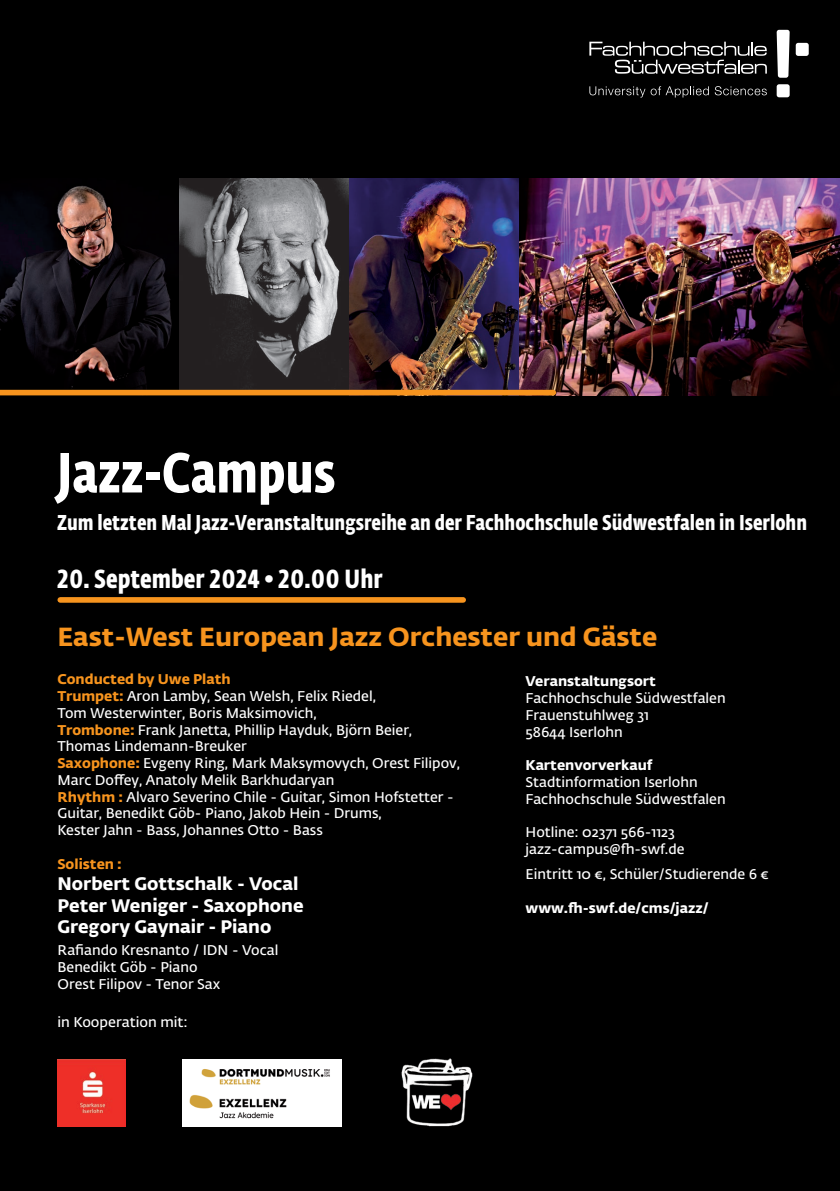
<style>
.page{position:relative;width:840px;height:1191px;background:#fff}
.page>*{position:absolute;margin:0;border:0;box-sizing:border-box;transform-origin:0 0}
.t1{font:700 55.8px "Fe Sa Cond Alt Std";color:#fff}
.t2{font:700 26px "Fedra Sans Alt Std";color:#f7941e}
._3__Überschrift{font:700 26px "Fe Sa Cond Alt Std";color:#fff}
.t3{font:700 21.2px "Fe Sa Cond Alt Std";color:#fff}
.t4{font:700 18px "Fedra Sans Alt Std";color:#fff}
.t5{font:600 14px/16.8px "Fedra Sans Alt Std";color:#fff}
.t6{font:700 14px "Fedra Sans Alt Std";color:#fff}
.t7{font:700 14px "Fedra Sans Alt Std";color:#f7941e}
.s1{font-weight:700;color:#f7941e}
</style>
<div class="page">
<div style="left:0;top:0;width:839px;height:1191px;background:#000"></div>
<svg style="left:776px;top:84px;width:13px;height:13px"></svg>
<svg style="left:776px;top:30px;width:13px;height:48px"></svg>
<svg style="left:589px;top:86px;width:119px;height:11px"></svg>
<svg style="left:714px;top:86px;width:52px;height:9px"></svg>
<svg style="left:589px;top:42px;width:177px;height:32px"></svg>
<svg style="left:795px;top:43px;width:13px;height:13px"></svg>
<div style="left:60px;top:597px;width:403px;height:6px;background:#f7941e"></div>
<img style="left:401px;top:1058px;width:71px;height:68px">
<img style="left:57px;top:1059px;width:68px;height:67px">
<img style="left:0;top:179px;width:839px;height:216px">
<div style="left:0;top:390px;width:553px;height:5px;background:#f7941e"></div>
<img style="left:182px;top:1059px;width:159px;height:67px">
<p class="t1" style="left:57px;top:439px;width:280px">Jazz-Campus</p>
<p class="t3" style="left:57px;top:509px;width:751px">Zum letzten Mal Jazz-Veranstaltungsreihe an der Fachhochschule Südwestfalen in Iserlohn</p>
<p class="_3__Überschrift" style="left:57px;top:563px;width:327px">20. September 2024 • 20.00 Uhr</p>
<p class="t2" style="left:57px;top:619px;width:601px">East-West European Jazz Orchester und Gäste</p>
<p class="t7" style="left:57px;top:670px;width:174px">Conducted by Uwe Plath</p>
<p class="t5" style="left:57px;top:688px;width:320px"><span class="s1">Trumpet:</span> Aron Lamby, Sean Welsh, Felix Riedel,</p>
<p class="t5" style="left:57px;top:705px;width:261px">Tom Westerwinter, Boris Maksimovich,</p>
<p class="t5" style="left:57px;top:721px;width:356px"><span class="s1">Trombone:</span> Frank Janetta, Phillip Hayduk, Björn Beier,</p>
<p class="t5" style="left:57px;top:738px;width:191px">Thomas Lindemann-Breuker</p>
<p class="t5" style="left:57px;top:755px;width:404px"><span class="s1">Saxophone:</span> Evgeny Ring, Mark Maksymovych, Orest Filipov,<br>Marc Doffey, Anatoly Melik Barkhudaryan</p>
<p class="t5" style="left:57px;top:788px;width:397px"><span class="s1">Rhythm :</span> Alvaro Severino Chile - Guitar, Simon Hofstetter -</p>
<p class="t5" style="left:57px;top:805px;width:326px">Guitar, Benedikt Göb- Piano, Jakob Hein - Drums,</p>
<p class="t5" style="left:57px;top:822px;width:267px">Kester Jahn - Bass, Johannes Otto - Bass</p>
<p class="t7" style="left:57px;top:854px;width:66px">Solisten :</p>
<p class="t4" style="left:57px;top:872px;width:242px">Norbert Gottschalk - Vocal</p>
<p class="t4" style="left:57px;top:893px;width:247px">Peter Weniger - Saxophone</p>
<p class="t4" style="left:57px;top:915px;width:215px">Gregory Gaynair - Piano</p>
<p class="t5" style="left:57px;top:942px;width:222px">Rafiando Kresnanto / IDN - Vocal</p>
<p class="t5" style="left:57px;top:959px;width:142px">Benedikt Göb - Piano</p>
<p class="t5" style="left:57px;top:975px;width:164px">Orest Filipov - Tenor Sax</p>
<p class="t5" style="left:57px;top:1014px;width:132px">in Kooperation mit:</p>
<p class="t6" style="left:525px;top:672px;width:132px">Veranstaltungsort</p>
<p class="t5" style="left:525px;top:690px;width:201px">Fachhochschule Südwestfalen</p>
<p class="t5" style="left:525px;top:707px;width:125px">Frauenstuhlweg 31<br>58644 Iserlohn</p>
<p class="t6" style="left:525px;top:756px;width:128px">Kartenvorverkauf</p>
<p class="t5" style="left:525px;top:774px;width:173px">Stadtinformation Iserlohn</p>
<p class="t5" style="left:525px;top:790px;width:201px">Fachhochschule Südwestfalen</p>
<p class="t5" style="left:525px;top:824px;width:160px">Hotline: 02371 566-1123 jazz-campus@fh-swf.de</p>
<p class="t5" style="left:525px;top:866px;width:244px">Eintritt 10 €, Schüler/Studierende 6 €</p>
<p class="t6" style="left:525px;top:898px;width:184px">www.fh-swf.de/cms/jazz/</p>
</div>
